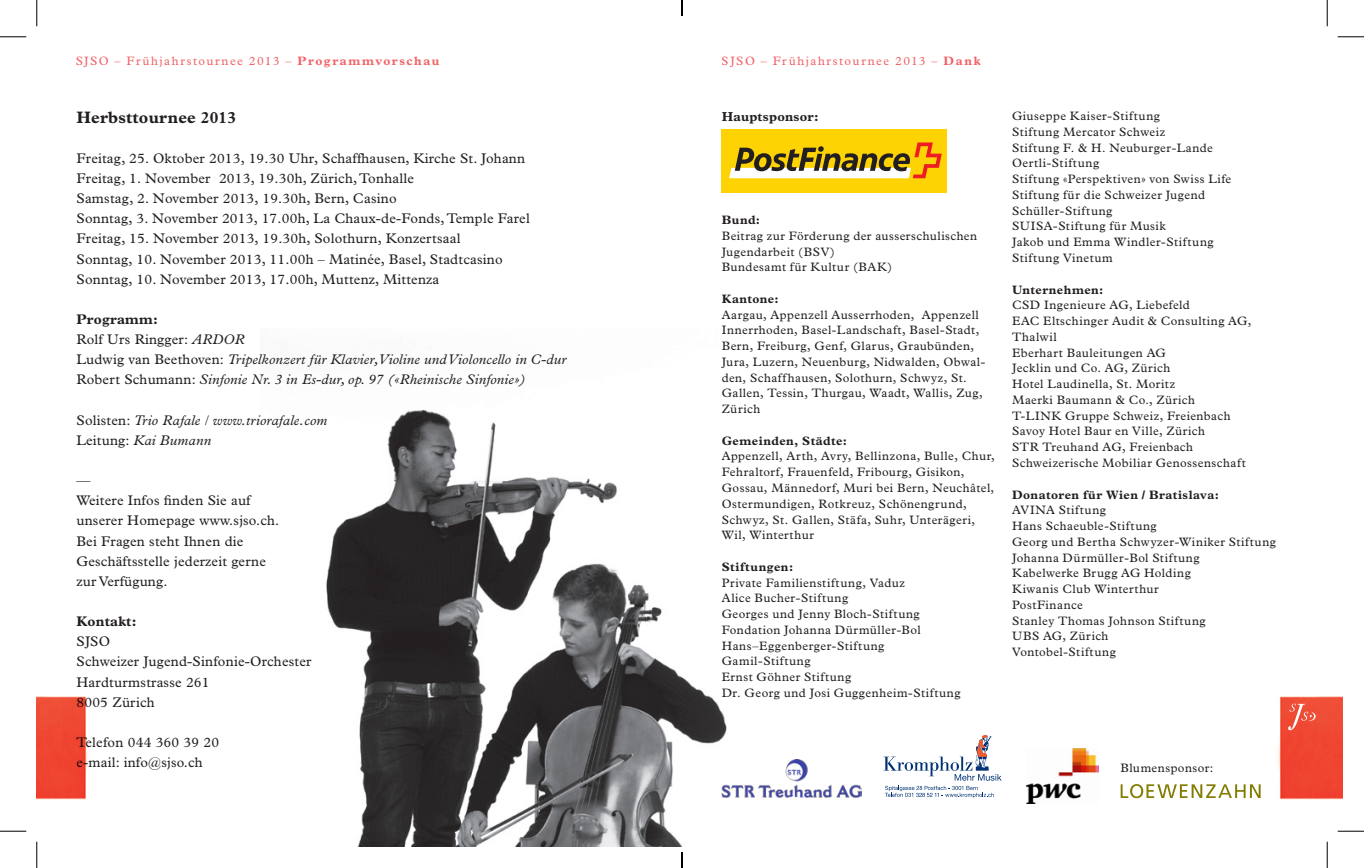
<style>
.page{position:relative;width:1364px;height:868px;background:#fff}
.page>*{position:absolute;margin:0;border:0;box-sizing:border-box;transform-origin:0 0}
.t1{font:700 16.62px "Plantin Std";letter-spacing:.01em;color:#231f20}
.t2{font:14px/20.1px "Plantin Std";letter-spacing:.015em;color:#231f20}
.t3{font:italic 14px/20.1px "Plantin Std";letter-spacing:.015em;color:#231f20}
.t4{font:700 14px "Plantin Std";letter-spacing:.015em;color:#231f20}
.t5{font:700 13.12px "Plantin Std";letter-spacing:.015em;color:#231f20}
.t6{font:12.25px/15.8px "Plantin Std";letter-spacing:.04em;color:#231f20}
.t7{font:700 12.25px "Plantin Std";letter-spacing:.035em;color:#231f20}
.t8{font:12.25px "Plantin Std";letter-spacing:.12em;color:#ee1d23}
.s1{font-weight:700}
.s2{font-weight:700;font-style:normal}
.s3{font-style:normal}
</style>
<div class="page">
<img style="left:326px;top:409px;width:401px;height:436px">
<div style="left:721px;top:129px;width:226px;height:64px;background:#fed304"></div>
<svg style="left:729px;top:142px;width:212px;height:36px"></svg>
<img style="left:37px;top:696px;width:51px;height:104px">
<img style="left:1278px;top:696px;width:63px;height:104px">
<svg style="left:1287px;top:703px;width:28px;height:27px"></svg>
<img style="left:721px;top:759px;width:140px;height:41px">
<svg style="left:883px;top:735px;width:118px;height:62px"></svg>
<img style="left:1026px;top:748px;width:72px;height:54px">
<svg style="left:1120px;top:784px;width:140px;height:13px"></svg>
<svg style="left:0;top:36px;width:26px;height:1px"></svg>
<svg style="left:1337px;top:36px;width:26px;height:1px"></svg>
<svg style="left:0;top:830px;width:26px;height:1px"></svg>
<svg style="left:1337px;top:830px;width:26px;height:1px"></svg>
<svg style="left:36px;top:0;width:1px;height:26px"></svg>
<svg style="left:36px;top:841px;width:1px;height:26px"></svg>
<svg style="left:1326px;top:0;width:1px;height:26px"></svg>
<svg style="left:1326px;top:841px;width:1px;height:26px"></svg>
<svg style="left:681px;top:0;width:2px;height:16px"></svg>
<svg style="left:681px;top:852px;width:2px;height:15px"></svg>
<p class="t8" style="left:75px;top:54px;width:365px">SJSO – Frühjahrstournee 2013 – <span class="s1">Programmvorschau</span></p>
<p class="t8" style="left:721px;top:54px;width:260px">SJSO – Frühjahrstournee 2013 – <span class="s1">Dank</span></p>
<h1 class="t1" style="left:76px;top:107px;width:161px">Herbsttournee 2013</h1>
<p class="t2" style="left:76px;top:148px;width:455px">Freitag, 25. Oktober 2013, 19.30 Uhr, Schaffhausen, Kirche St. Johann Freitag, 1. November 2013, 19.30h, Zürich, Tonhalle<br>Samstag, 2. November 2013, 19.30h, Bern, Casino<br>Sonntag, 3. November 2013, 17.00h, La Chaux-de-Fonds, Temple Farel Freitag, 15. November 2013, 19.30h, Solothurn, Konzertsaal<br>Sonntag, 10. November 2013, 11.00h – Matinée, Basel, Stadtcasino Sonntag, 10. November 2013, 17.00h, Muttenz, Mittenza</p>
<p class="t3" style="left:76px;top:309px;width:491px"><span class="s2">Programm:<br></span><span class="s3">Rolf Urs Ringger:</span> ARDOR<br><span class="s3">Ludwig van Beethoven:</span> Tripelkonzert für Klavier, Violine und Violoncello in C-dur <span class="s3">Robert Schumann:</span> Sinfonie Nr. 3 in Es-dur, op. 97 («Rheinische Sinfonie»)</p>
<p class="t3" style="left:76px;top:410px;width:252px"><span class="s3">Solisten:</span> Trio Rafale / www.triorafale.com<br><span class="s3">Leitung:</span> Kai Bumann</p>
<p class="t2" style="left:76px;top:470px;width:204px">—<br>Weitere Infos finden Sie auf unserer Homepage www.sjso.ch.<br>Bei Fragen steht Ihnen die<br>Geschäftsstelle jederzeit gerne zur Verfügung.</p>
<p class="t4" style="left:76px;top:612px;width:62px">Kontakt:</p>
<p class="t2" style="left:76px;top:631px;width:236px">SJSO<br>Schweizer Jugend-Sinfonie-Orchester<br>Hardturmstrasse 261<br>8005 Zürich</p>
<p class="t2" style="left:76px;top:732px;width:144px">Telefon 044 360 39 20 e-mail: info@sjso.ch</p>
<p class="t5" style="left:721px;top:108px;width:98px">Hauptsponsor:</p>
<p class="t7" style="left:721px;top:212px;width:40px">Bund:</p>
<p class="t6" style="left:721px;top:228px;width:257px">Beitrag zur Förderung der ausserschulischen<br>Jugendarbeit (BSV)<br>Bundesamt für Kultur (BAK)</p>
<p class="t7" style="left:721px;top:291px;width:59px">Kantone:</p>
<p class="t6" style="left:721px;top:306px;width:265px">Aargau, Appenzell Ausserrhoden, Appenzell Innerrhoden, Basel-Landschaft, Basel-Stadt, Bern, Freiburg, Genf, Glarus, Graubünden, Jura, Luzern, Neuenburg, Nidwalden, Obwal&shy;den, Schaffhausen, Solothurn, Schwyz, St.<br>Gallen, Tessin, Thurgau, Waadt, Wallis, Zug, Zürich</p>
<p class="t7" style="left:721px;top:433px;width:127px">Gemeinden, Städte:</p>
<p class="t6" style="left:721px;top:448px;width:275px">Appenzell, Arth, Avry, Bellinzona, Bulle, Chur, Fehraltorf, Frauenfeld, Fribourg, Gisikon, Gossau, Männedorf, Muri bei Bern, Neuchâtel, Ostermundigen, Rotkreuz, Schönengrund, Schwyz, St. Gallen, Stäfa, Suhr, Unterägeri, Wil, Winterthur</p>
<p class="t7" style="left:721px;top:559px;width:73px">Stiftungen:</p>
<p class="t6" style="left:721px;top:574px;width:240px">Private Familienstiftung, Vaduz<br>Alice Bucher-Stiftung<br>Georges und Jenny Bloch-Stiftung<br>Fondation Johanna Dürmüller-Bol<br>Hans–Eggenberger-Stiftung<br>Gamil-Stiftung<br>Ernst Göhner Stiftung<br>Dr. Georg und Josi Guggenheim-Stiftung</p>
<p class="t6" style="left:1012px;top:108px;width:221px">Giuseppe Kaiser-Stiftung<br>Stiftung Mercator Schweiz<br>Stiftung F. &amp; H. Neuburger-Lande<br>Oertli-Stiftung<br>Stiftung «Perspektiven» von Swiss Life<br>Stiftung für die Schweizer Jugend<br>Schüller-Stiftung<br>SUISA-Stiftung für Musik<br>Jakob und Emma Windler-Stiftung<br>Stiftung Vinetum</p>
<p class="t7" style="left:1012px;top:282px;width:93px">Unternehmen:</p>
<p class="t6" style="left:1012px;top:297px;width:241px">CSD Ingenieure AG, Liebefeld<br>EAC Eltschinger Audit &amp; Consulting AG,<br>Thalwil<br>Eberhart Bauleitungen AG<br>Jecklin und Co. AG, Zürich<br>Hotel Laudinella, St. Moritz<br>Maerki Baumann &amp; Co., Zürich<br>T-LINK Gruppe Schweiz, Freienbach<br>Savoy Hotel Baur en Ville, Zürich<br>STR Treuhand AG, Freienbach<br>Schweizerische Mobiliar Genossenschaft</p>
<p class="t7" style="left:1012px;top:487px;width:208px">Donatoren für Wien / Bratislava:</p>
<p class="t6" style="left:1012px;top:502px;width:265px">AVINA Stiftung<br>Hans Schaeuble-Stiftung<br>Georg und Bertha Schwyzer-Winiker Stiftung<br>Johanna Dürmüller-Bol Stiftung<br>Kabelwerke Brugg AG Holding<br>Kiwanis Club Winterthur<br>PostFinance<br>Stanley Thomas Johnson Stiftung<br>UBS AG, Zürich<br>Vontobel-Stiftung</p>
<p class="t6" style="left:1120px;top:759px;width:94px">Blumensponsor:</p>
</div>
